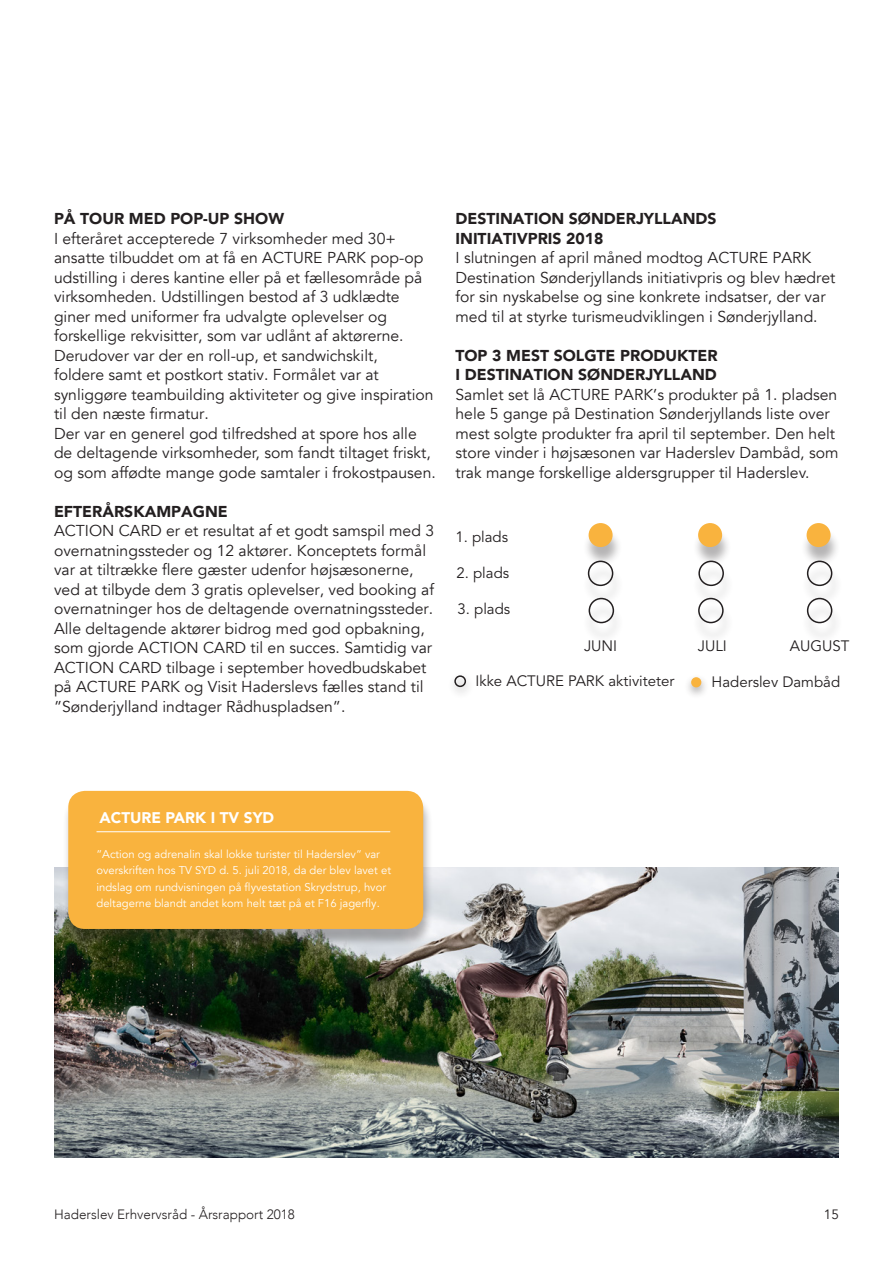
<style>
.page{position:relative;width:893px;height:1263px;background:#fff}
.page>*{position:absolute;margin:0;border:0;box-sizing:border-box;transform-origin:0 0}
.t1{font:15.75px/19.5px "Avenir";color:#231f20}
.t2{font:900 15.75px "Avenir";color:#231f20}
.t3{font:900 15.3px "Avenir LT Std";color:#fff}
.t4{font:15px "Avenir LT Std";color:#231f20}
.t5{font:300 13.5px "Avenir";color:#231f20}
.t6{font:13.5px "Avenir";color:#231f20}
.t7{font:11.25px/16.5px "Avenir";color:#fff}
</style>
<div class="page">
<div style="left:447px;top:672px;width:27px;height:27px;background:#231f20;opacity:.4"></div>
<div style="left:454px;top:675px;width:12px;height:12px;border:2px solid #231f20;border-radius:50%"></div>
<div style="left:684px;top:674px;width:26px;height:26px;background:#231f20;opacity:.4"></div>
<div style="left:691px;top:677px;width:10px;height:10px;background:#f9b33e;border-radius:50%"></div>
<div style="left:801px;top:565px;width:41px;height:41px;background:#f8f8f8"></div>
<div style="left:807px;top:561px;width:25px;height:25px;border:2px solid #231f20;border-radius:50%"></div>
<div style="left:801px;top:528px;width:39px;height:39px;background:#231f20;opacity:.33"></div>
<div style="left:807px;top:523px;width:24px;height:24px;background:#f9b33e;border-radius:50%"></div>
<div style="left:801px;top:602px;width:41px;height:41px;background:#f9f9f9"></div>
<div style="left:807px;top:598px;width:25px;height:25px;border:2px solid #231f20;border-radius:50%"></div>
<div style="left:693px;top:565px;width:41px;height:41px;background:#f8f8f8"></div>
<div style="left:698px;top:561px;width:26px;height:25px;border:2px solid #231f20;border-radius:50%"></div>
<div style="left:693px;top:528px;width:39px;height:39px;background:#231f20;opacity:.33"></div>
<div style="left:698px;top:523px;width:24px;height:24px;background:#f9b33e;border-radius:50%"></div>
<div style="left:693px;top:602px;width:41px;height:41px;background:#f9f9f9"></div>
<div style="left:698px;top:598px;width:26px;height:25px;border:2px solid #231f20;border-radius:50%"></div>
<div style="left:582px;top:565px;width:41px;height:41px;background:#f8f8f8"></div>
<div style="left:588px;top:561px;width:25px;height:25px;border:2px solid #231f20;border-radius:50%"></div>
<div style="left:583px;top:528px;width:39px;height:39px;background:#231f20;opacity:.33"></div>
<div style="left:589px;top:523px;width:24px;height:24px;background:#f9b33e;border-radius:50%"></div>
<div style="left:583px;top:602px;width:41px;height:41px;background:#f9f9f9"></div>
<div style="left:589px;top:598px;width:25px;height:25px;border:2px solid #231f20;border-radius:50%"></div>
<img style="left:54px;top:867px;width:785px;height:290px">
<div style="left:63px;top:795px;width:370px;height:153px;background:#231f20;opacity:.33"></div>
<div style="left:68px;top:791px;width:355px;height:138px;background:#f9b33e;border-radius:17px"></div>
<hr style="left:96px;top:831px;width:294px;height:1px;background:#fff">
<p class="t2" style="left:54px;top:205px;width:232px">PÅ TOUR MED POP-UP SHOW</p>
<p class="t1" style="left:54px;top:229px;width:343px">I efteråret accepterede 7 virksomheder med 30+</p>
<p class="t1" style="left:54px;top:248px;width:371px">ansatte tilbuddet om at få en ACTURE PARK pop-op udstilling i deres kantine eller på et fællesområde på</p>
<p class="t1" style="left:54px;top:287px;width:347px">virksomheden. Udstillingen bestod af 3 udklædte</p>
<p class="t1" style="left:54px;top:307px;width:351px">giner med uniformer fra udvalgte oplevelser og forskellige rekvisitter, som var udlånt af aktørerne.<br>Derudover var der en roll-up, et sandwichskilt,</p>
<p class="t1" style="left:54px;top:365px;width:326px">foldere samt et postkort stativ. Formålet var at</p>
<p class="t1" style="left:54px;top:385px;width:381px">synliggøre teambuilding aktiviteter og give inspiration til den næste firmatur.</p>
<p class="t1" style="left:54px;top:424px;width:383px">Der var en generel god tilfredshed at spore hos alle de deltagende virksomheder, som fandt tiltaget friskt, og som affødte mange gode samtaler i frokostpausen.</p>
<p class="t2" style="left:54px;top:498px;width:175px">EFTERÅRSKAMPAGNE</p>
<p class="t1" style="left:54px;top:521px;width:382px">ACTION CARD er et resultat af et godt samspil med 3 overnatningssteder og 12 aktører. Konceptets formål var at tiltrække flere gæster udenfor højsæsonerne, ved at tilbyde dem 3 gratis oplevelser, ved booking af overnatninger hos de deltagende overnatningssteder.<br>Alle deltagende aktører bidrog med god opbakning, som gjorde ACTION CARD til en succes. Samtidig var ACTION CARD tilbage i september hovedbudskabet på ACTURE PARK og Visit Haderslevs fælles stand til ”Sønderjylland indtager Rådhuspladsen”.</p>
<p class="t4" style="left:455px;top:528px;width:54px">1. plads</p>
<p class="t2" style="left:455px;top:205px;width:262px">DESTINATION SØNDERJYLLANDS</p>
<p class="t2" style="left:455px;top:225px;width:150px">INITIATIVPRIS 2018</p>
<p class="t1" style="left:455px;top:248px;width:381px">I slutningen af april måned modtog ACTURE PARK Destination Sønderjyllands initiativpris og blev hædret for sin nyskabelse og sine konkrete indsatser, der var med til at styrke turismeudviklingen i Sønderjylland.</p>
<p class="t2" style="left:455px;top:342px;width:264px">TOP 3 MEST SOLGTE PRODUKTER</p>
<p class="t2" style="left:455px;top:361px;width:263px">I DESTINATION SØNDERJYLLAND</p>
<p class="t1" style="left:455px;top:385px;width:384px">Samlet set lå ACTURE PARK’s produkter på 1. pladsen hele 5 gange på Destination Sønderjyllands liste over mest solgte produkter fra april til september. Den helt store vinder i højsæsonen var Haderslev Dambåd, som trak mange forskellige aldersgrupper til Haderslev.</p>
<p class="t4" style="left:456px;top:564px;width:54px">2. plads</p>
<p class="t4" style="left:457px;top:600px;width:54px">3. plads</p>
<p class="t4" style="left:584px;top:637px;width:35px">JUNI</p>
<p class="t4" style="left:698px;top:637px;width:30px">JULI</p>
<p class="t4" style="left:790px;top:637px;width:61px">AUGUST</p>
<p class="t4" style="left:475px;top:673px;width:200px">Ikke ACTURE PARK aktiviteter</p>
<p class="t4" style="left:711px;top:674px;width:130px">Haderslev Dambåd</p>
<p class="t3" style="left:99px;top:809px;width:176px">ACTURE PARK I TV SYD</p>
<p class="t7" style="left:96px;top:846px;width:296px">”Action og adrenalin skal lokke turister til Haderslev” var overskriften hos TV SYD d. 5. juli 2018, da der blev lavet et indslag om rundvisningen på flyvestation Skrydstrup, hvor deltagerne blandt andet kom helt tæt på et F16 jagerfly.</p>
<p class="t5" style="left:54px;top:1206px;width:242px">Haderslev Erhvervsråd - Årsrapport 2018</p>
<p class="t6" style="left:824px;top:1206px;width:17px">15</p>
</div>
